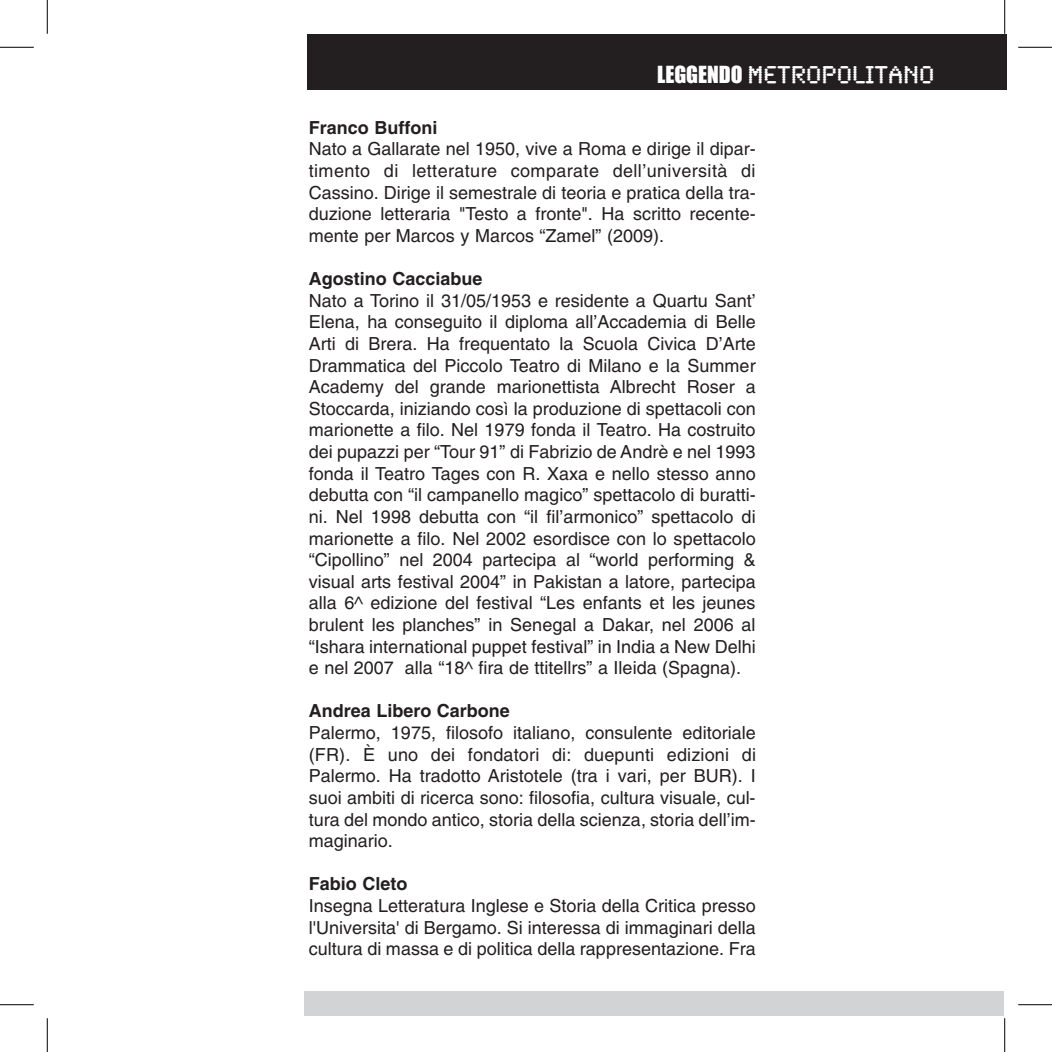
<style>
.page{position:relative;width:1052px;height:1052px;background:#fff}
.page>*{position:absolute;margin:0;border:0;box-sizing:border-box;transform-origin:0 0}
.t1{font:25.2px "Synchro LET";color:#fff}
.t2{font:18px/21.6px "Helvetica";color:#231f20;text-align:justify}
.t3{font:700 18px "Helvetica";color:#231f20}
.s1{font-family:"Impact";font-size:21.6px}
</style>
<div class="page">
<div style="left:303px;top:991px;width:700px;height:25px;background:#d1d3d4"></div>
<div style="left:307px;top:34px;width:699px;height:56px;background:#231f20"></div>
<hr style="left:0;top:47px;width:34px;height:1px;background:#000">
<hr style="left:1017px;top:47px;width:34px;height:1px;background:#000">
<hr style="left:0;top:1004px;width:34px;height:1px;background:#000">
<hr style="left:1017px;top:1004px;width:34px;height:1px;background:#000">
<hr style="left:47px;top:0;width:1px;height:34px;background:#000">
<hr style="left:47px;top:1017px;width:1px;height:34px;background:#000">
<hr style="left:1004px;top:0;width:1px;height:34px;background:#000">
<hr style="left:1004px;top:1017px;width:1px;height:34px;background:#000">
<h1 class="t1" style="left:657px;top:51px;width:279px"><span class="s1">LEGGENDO</span> METROPOLITANO</h1>
<p class="t3" style="left:309px;top:116px;width:130px">Franco Buffoni</p>
<p class="t2" style="left:309px;top:138px;width:448px">Nato a Gallarate nel 1950, vive a Roma e dirige il dipar&shy;timento di letterature comparate dell’università di Cassino. Dirige il semestrale di teoria e pratica della tra&shy;duzione letteraria "Testo a fronte". Ha scritto recente&shy;mente per Marcos y Marcos “Zamel” (2009).</p>
<p class="t3" style="left:309px;top:268px;width:175px">Agostino Cacciabue</p>
<p class="t2" style="left:309px;top:289px;width:448px">Nato a Torino il 31/05/1953 e residente a Quartu Sant’ Elena, ha conseguito il diploma all’Accademia di Belle Arti di Brera. Ha frequentato la Scuola Civica D’Arte Drammatica del Piccolo Teatro di Milano e la Summer Academy del grande marionettista Albrecht Roser a Stoccarda, iniziando così la produzione di spettacoli con marionette a filo. Nel 1979 fonda il Teatro. Ha costruito dei pupazzi per “Tour 91” di Fabrizio de Andrè e nel 1993 fonda il Teatro Tages con R. Xaxa e nello stesso anno debutta con “il campanello magico” spettacolo di buratti&shy;ni. Nel 1998 debutta con “il fil’armonico” spettacolo di marionette a filo. Nel 2002 esordisce con lo spettacolo “Cipollino” nel 2004 partecipa al “world performing &amp; visual arts festival 2004” in Pakistan a latore, partecipa alla 6^ edizione del festival “Les enfants et les jeunes brulent les planches” in Senegal a Dakar, nel 2006 al “Ishara international puppet festival” in India a New Delhi e nel 2007 alla “18^ fira de ttitellrs” a Ileida (Spagna).</p>
<p class="t3" style="left:309px;top:700px;width:203px">Andrea Libero Carbone</p>
<p class="t2" style="left:309px;top:721px;width:448px">Palermo, 1975, filosofo italiano, consulente editoriale (FR). È uno dei fondatori di: duepunti edizioni di Palermo. Ha tradotto Aristotele (tra i vari, per BUR). I suoi ambiti di ricerca sono: filosofia, cultura visuale, cul&shy;tura del mondo antico, storia della scienza, storia dell’im&shy;maginario.</p>
<p class="t3" style="left:309px;top:872px;width:100px">Fabio Cleto</p>
<p class="t2" style="left:309px;top:894px;width:448px">Insegna Letteratura Inglese e Storia della Critica presso l'Universita' di Bergamo. Si interessa di immaginari della cultura di massa e di politica della rappresentazione. Fra</p>
</div>
